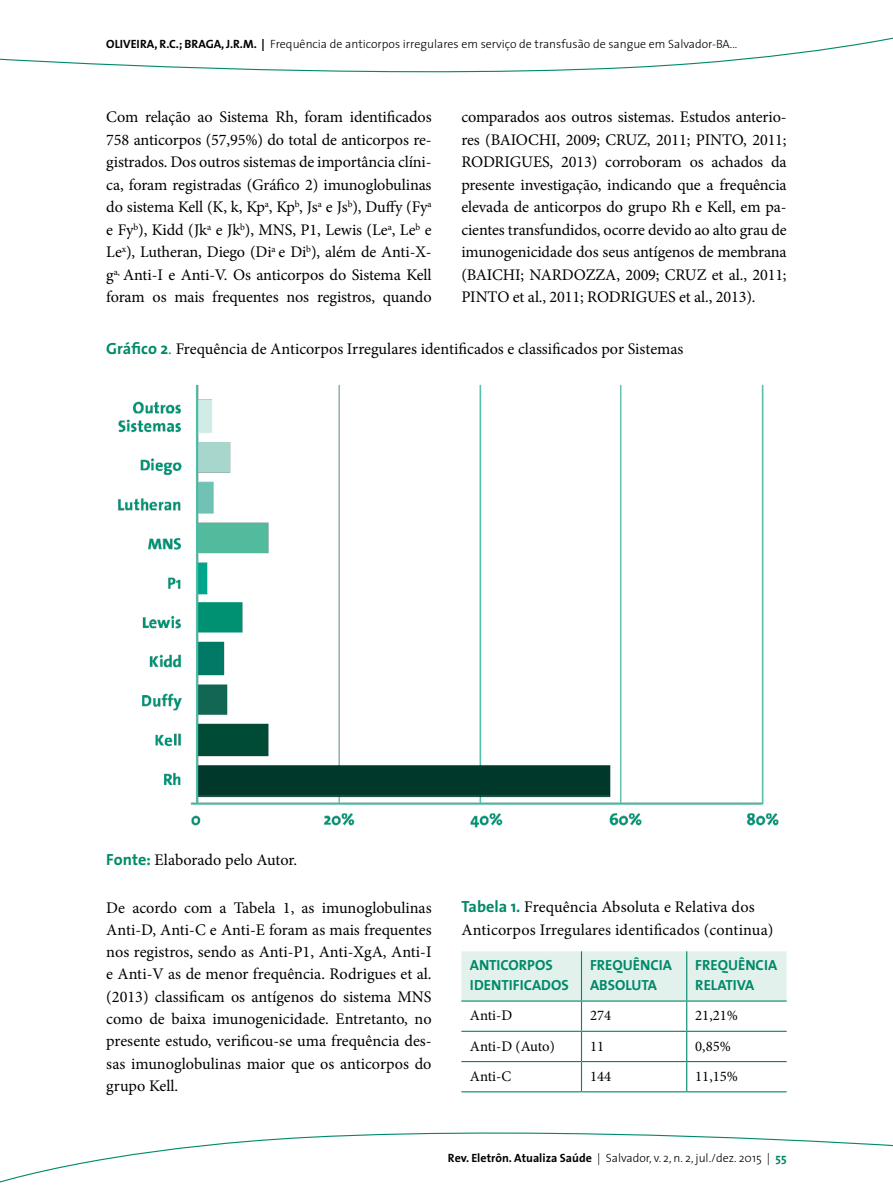
<style>
.page{position:relative;width:893px;height:1191px;background:#fff}
.page>*{position:absolute;margin:0;border:0;box-sizing:border-box;transform-origin:0 0}
.t1{font:16.2px/22.5px "Minion Pro";letter-spacing:-.005em;color:#000;text-align:justify}
.t2{font:14.7px/19.5px "The Sans 7 Bold Plain";color:#008969}
.t3{font:14.7px "Minion Pro";color:#000}
.t4{font:300 12px "The Sans 3";color:#000}
.s1{font-family:"The Sans 7 Bold Plain";font-weight:400}
.s2{font-family:"The Sans 7 Bold Plain";color:#008969}
.s3{color:#008969}
.s4{font-family:"The Sans 7 Bold Plain";font-weight:400;color:#008969}
</style>
<div class="page">
<svg style="left:0;top:1132px;width:893px;height:51px"></svg>
<svg style="left:0;top:37px;width:893px;height:36px"></svg>
<img style="left:118px;top:384px;width:661px;height:444px">
<svg style="left:461px;top:951px;width:326px;height:79px"></svg>
<hr style="left:461px;top:1030px;width:120px;height:1px;background:#008969">
<hr style="left:581px;top:1030px;width:106px;height:1px;background:#008969">
<hr style="left:581px;top:1031px;width:1px;height:30px;background:#008969">
<hr style="left:687px;top:1030px;width:100px;height:1px;background:#008969">
<hr style="left:686px;top:1031px;width:1px;height:30px;background:#008969">
<hr style="left:461px;top:1061px;width:120px;height:1px;background:#008969">
<hr style="left:581px;top:1061px;width:106px;height:1px;background:#008969">
<svg style="left:581px;top:1062px;width:1px;height:29px"></svg>
<hr style="left:687px;top:1061px;width:100px;height:1px;background:#008969">
<svg style="left:686px;top:1062px;width:1px;height:29px"></svg>
<hr style="left:461px;top:1091px;width:120px;height:1px;background:#008969">
<hr style="left:581px;top:1091px;width:106px;height:1px;background:#008969">
<hr style="left:687px;top:1091px;width:100px;height:1px;background:#008969">
<p class="t4" style="left:106px;top:34px;width:633px"><span class="s1">OLIVEIRA, R.C.; BRAGA, J.R.M. |</span> Frequência de anticorpos irregulares em serviço de transfusão de sangue em Salvador-BA...</p>
<p class="t1" style="left:106px;top:106px;width:327px">Com relação ao Sistema Rh, foram identificados 758 anticorpos (57,95%) do total de anticorpos re&shy;gistrados. Dos outros sistemas de importância clíni&shy;ca, foram registradas (Gráfico 2) imunoglobulinas do sistema Kell (K, k, Kp<sup>a</sup>, Kp<sup>b</sup>, Js<sup>a</sup> e Js<sup>b</sup>), Duffy (Fy<sup>a </sup>e Fy<sup>b</sup>), Kidd (Jk<sup>a</sup> e Jk<sup>b</sup>), MNS, P1, Lewis (Le<sup>a</sup>, Le<sup>b</sup> e Le<sup>x</sup>), Lutheran, Diego (Di<sup>a</sup> e Di<sup>b</sup>), além de Anti-X&shy;g<sup>a,</sup> Anti-I e Anti-V. Os anticorpos do Sistema Kell foram os mais frequentes nos registros, quando</p>
<p class="t1" style="left:461px;top:106px;width:327px">comparados aos outros sistemas. Estudos anterio&shy;res (BAIOCHI, 2009; CRUZ, 2011; PINTO, 2011; RODRIGUES, 2013) corroboram os achados da presente investigação, indicando que a frequência elevada de anticorpos do grupo Rh e Kell, em pa&shy;cientes transfundidos, ocorre devido ao alto grau de imunogenicidade dos seus antígenos de membrana (BAICHI; NARDOZZA, 2009; CRUZ et al., 2011; PINTO et al., 2011; RODRIGUES et al., 2013).</p>
<p class="t1" style="left:106px;top:338px;width:579px"><span class="s2">Gráfico 2</span><span class="s3">.</span> Frequência de Anticorpos Irregulares identificados e classificados por Sistemas</p>
<p class="t1" style="left:106px;top:848px;width:192px"><span class="s2">Fonte:</span> Elaborado pelo Autor.</p>
<p class="t1" style="left:106px;top:896px;width:327px">De acordo com a Tabela 1, as imunoglobulinas Anti-D, Anti-C e Anti-E foram as mais frequentes nos registros, sendo as Anti-P1, Anti-XgA, Anti-I e Anti-V as de menor frequência. Rodrigues et al. (2013) classificam os antígenos do sistema MNS como de baixa imunogenicidade. Entretanto, no presente estudo, verificou-se uma frequência des&shy;sas imunoglobulinas maior que os anticorpos do grupo Kell.</p>
<p class="t1" style="left:461px;top:896px;width:314px"><span class="s2">Tabela 1.</span> Frequência Absoluta e Relativa dos<br>Anticorpos Irregulares identificados (continua)</p>
<p class="t2" style="left:470px;top:955px;width:100px">ANTICORPOS<br>IDENTIFICADOS</p>
<p class="t2" style="left:590px;top:955px;width:83px">FREQUÊNCIA<br>ABSOLUTA</p>
<p class="t2" style="left:695px;top:955px;width:83px">FREQUÊNCIA<br>RELATIVA</p>
<p class="t3" style="left:470px;top:1005px;width:44px">Anti-D</p>
<p class="t3" style="left:590px;top:1005px;width:23px">274</p>
<p class="t3" style="left:695px;top:1005px;width:44px">21,21%</p>
<p class="t3" style="left:470px;top:1036px;width:86px">Anti-D (Auto)</p>
<p class="t3" style="left:590px;top:1036px;width:16px">11</p>
<p class="t3" style="left:695px;top:1036px;width:37px">0,85%</p>
<p class="t3" style="left:470px;top:1066px;width:43px">Anti-C</p>
<p class="t3" style="left:590px;top:1066px;width:23px">144</p>
<p class="t3" style="left:695px;top:1066px;width:44px">11,15%</p>
<p class="t4" style="left:448px;top:1148px;width:340px"><span class="s1">Rev. Eletrôn. Atualiza Saúde</span> | Salvador, v. 2, n. 2, jul./dez. 2015 | <span class="s4">55</span></p>
</div>
